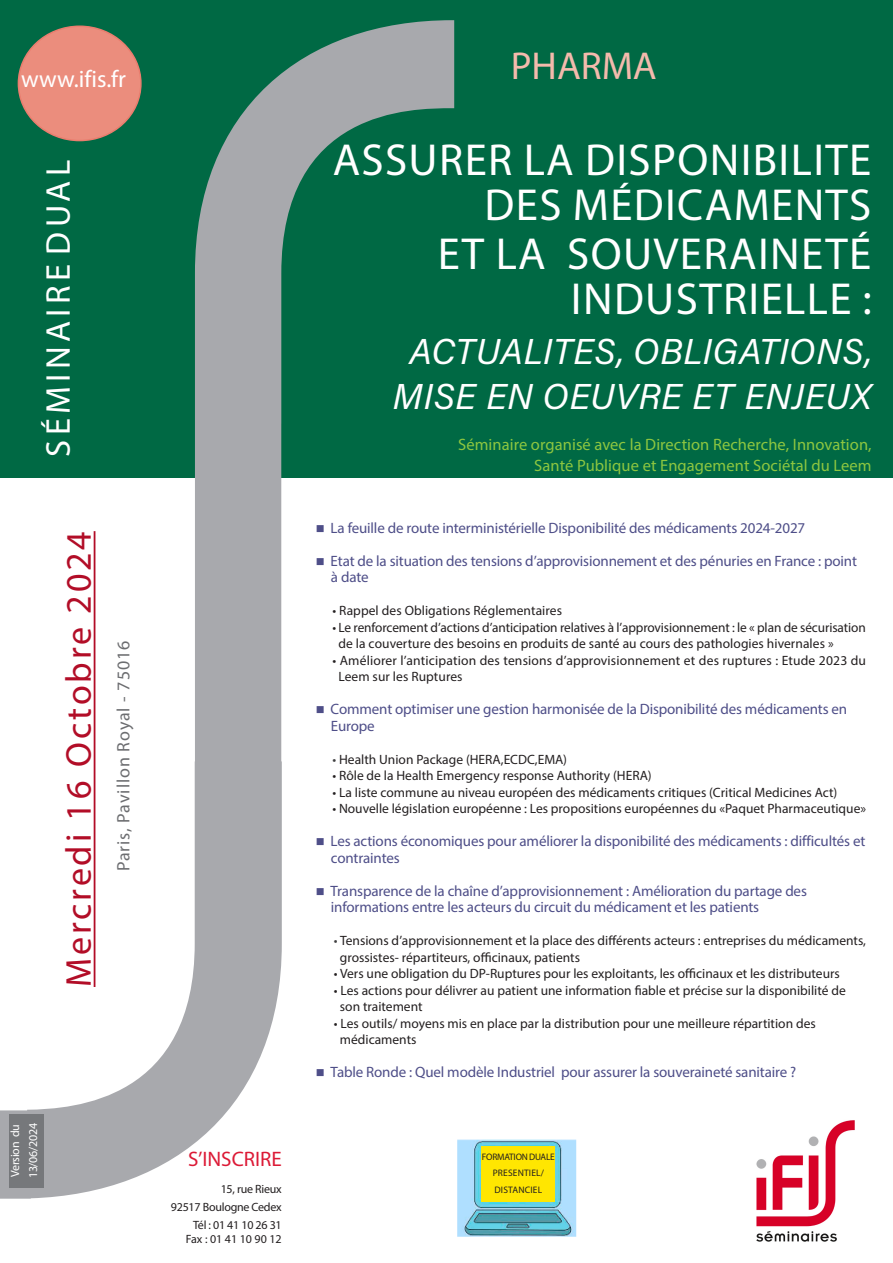
<style>
.page{position:relative;width:893px;height:1263px;background:#fff}
.page>*{position:absolute;margin:0;border:0;box-sizing:border-box;transform-origin:0 0}
.Thème{font:45px/45px "Myriad Pro";letter-spacing:.03em;color:#fff;text-align:right}
.Adresse{font:39px "Myriad Pro";color:#f4baac}
.Thème-2{font:36px/45px "Acumin Variable Concept";letter-spacing:.02em;color:#fff;text-align:center}
.Chapeau{font:36px "Myriad Pro";letter-spacing:.08em;color:#b20d27}
.Seminaire{font:34.5px "Myriad Pro";letter-spacing:.125em;color:#fff}
.Adresse-2{font:24px "Myriad Pro";color:#fff}
.t1{font:21px "Myriad Pro";color:#dc1a36}
.Chapeau-2{font:18px "Myriad Pro";letter-spacing:.05em;color:#6c6d70}
.Thème-3{font:16.5px "Myriad Pro";letter-spacing:.005em;color:#8dc640}
.t2{font:15px/16.5px "Myriad Pro";letter-spacing:-.01em;color:#4e4e88}
.Texte_courant{font:13.5px/16.5px "Myriad Pro";color:#231f20}
.t3{font:12px "Myriad Pro";letter-spacing:-.02em;color:#231f20}
.t4{font:12px "Myriad Pro";letter-spacing:-.02em;color:#fff}
.t5{font:12px "Myriad Pro";color:#231f20}
.Texte_courant-2{font:9.45px/16.5px "Myriad Pro";letter-spacing:.02em;color:#231f20}
.Texte_courant-3{font:9.45px "Myriad Pro";letter-spacing:-.02em;color:#231f20}
.s1{color:#3e3e3f}
</style>
<div class="page">
<div style="left:0;top:0;width:893px;height:477px;background:#006944"></div>
<svg style="left:0;top:20px;width:454px;height:1179px"></svg>
<hr style="left:94px;top:531px;width:1px;height:456px;background:#b20d27">
<img style="left:756px;top:1120px;width:99px;height:122px">
<div style="left:18px;top:26px;width:123px;height:115px;background:#eb8d7d;border-radius:50%"></div>
<div style="left:18px;top:26px;width:124px;height:115px;border:2px solid #ea7d6e;border-radius:50%"></div>
<div style="left:9px;top:1114px;width:34px;height:73px;background:#76787b"></div>
<img style="left:457px;top:1139px;width:120px;height:98px">
<div style="left:482px;top:1146px;width:73px;height:55px;background:#ffe601"></div>
<svg style="left:317px;top:525px;width:7px;height:7px"></svg>
<svg style="left:317px;top:558px;width:7px;height:7px"></svg>
<svg style="left:317px;top:706px;width:7px;height:7px"></svg>
<svg style="left:317px;top:838px;width:7px;height:7px"></svg>
<svg style="left:317px;top:888px;width:7px;height:7px"></svg>
<svg style="left:317px;top:1069px;width:7px;height:7px"></svg>
<p class="Adresse-2" style="left:21px;top:64px;width:106px">www.ifis.fr</p>
<p class="Seminaire" style="left:37px;top:457px;width:298px;rotate:-90deg">SÉMINAIRE DUAL</p>
<p class="Chapeau" style="left:57px;top:987px;width:457px;rotate:-90deg">Mercredi 16 Octobre 2024</p>
<p class="Chapeau-2" style="left:112px;top:871px;width:232px;rotate:-90deg">Paris, Pavillon Royal - 75016</p>
<p class="t4" style="left:8px;top:1177px;width:55px;rotate:-90deg">Version du</p>
<p class="t4" style="left:26px;top:1178px;width:57px;rotate:-90deg">13/06/2024</p>
<p class="t1" style="left:188px;top:1146px;width:95px">S’INSCRIRE</p>
<p class="t3" style="left:221px;top:1181px;width:63px">15, rue Rieux</p>
<p class="t3" style="left:171px;top:1199px;width:112px">92517 Boulogne Cedex</p>
<p class="t3" style="left:193px;top:1217px;width:90px">Tél : 01 41 10 26 31</p>
<p class="t5" style="left:186px;top:1232px;width:97px">Fax : 01 41 10 90 12</p>
<p class="Adresse" style="left:511px;top:42px;width:147px">PHARMA</p>
<p class="Thème" style="left:333px;top:137px;width:540px">ASSURER LA DISPONIBILITE<br>DES MÉDICAMENTS</p>
<p class="Thème" style="left:438px;top:231px;width:435px">ET LA SOUVERAINETÉ<br>INDUSTRIELLE :</p>
<p class="Thème-2" style="left:393px;top:327px;width:481px">ACTUALITES, OBLIGATIONS,<br>MISE EN OEUVRE ET ENJEUX</p>
<p class="Thème-3" style="left:458px;top:434px;width:415px">Séminaire organisé avec la Direction Recherche, Innovation,</p>
<p class="Thème-3" style="left:534px;top:455px;width:339px">Santé Publique et Engagement Sociétal du Leem</p>
<p class="t2" style="left:331px;top:519px;width:476px">La feuille de route interministérielle Disponibilité des médicaments 2024-2027</p>
<p class="t2" style="left:331px;top:552px;width:528px">Etat de la situation des tensions d’approvisionnement et des pénuries en France : point à date</p>
<p class="Texte_courant" style="left:332px;top:602px;width:231px">• Rappel des Obligations Réglementaires</p>
<p class="Texte_courant" style="left:338px;top:619px;width:529px;text-indent:-6px">• Le renforcement d’actions d’anticipation relatives à l’approvisionnement : le « plan de sécurisation de la couverture des besoins en produits de santé au cours des pathologies hivernales »</p>
<p class="Texte_courant" style="left:338px;top:652px;width:529px;text-indent:-6px">• Améliorer l’anticipation des tensions d’approvisionnement et des ruptures : Etude 2023 du<br>Leem sur les Ruptures</p>
<p class="t2" style="left:331px;top:700px;width:518px">Comment optimiser une gestion harmonisée de la Disponibilité des médicaments en<br>Europe</p>
<p class="Texte_courant" style="left:332px;top:751px;width:236px"><span class="s1">•</span> Health Union Package (HERA,ECDC,EMA)</p>
<p class="Texte_courant" style="left:332px;top:767px;width:321px">• Rôle de la Health Emergency response Authority (HERA)</p>
<p class="Texte_courant" style="left:332px;top:784px;width:506px">• La liste commune au niveau européen des médicaments critiques (Critical Medicines Act)</p>
<p class="Texte_courant" style="left:332px;top:800px;width:535px">• Nouvelle législation européenne : Les propositions européennes du «Paquet Pharmaceutique»</p>
<p class="t2" style="left:331px;top:832px;width:536px">Les actions économiques pour améliorer la disponibilité des médicaments : difficultés et contraintes</p>
<p class="t2" style="left:331px;top:882px;width:478px">Transparence de la chaîne d’approvisionnement : Amélioration du partage des informations entre les acteurs du circuit du médicament et les patients</p>
<p class="Texte_courant" style="left:340px;top:932px;width:528px;text-indent:-6px"><span class="s1">•</span> Tensions d’approvisionnement et la place des différents acteurs : entreprises du médicaments, grossistes- répartiteurs, officinaux, patients</p>
<p class="Texte_courant" style="left:334px;top:965px;width:507px">• Vers une obligation du DP-Ruptures pour les exploitants, les officinaux et les distributeurs</p>
<p class="Texte_courant" style="left:340px;top:982px;width:507px;text-indent:-6px">• Les actions pour délivrer au patient une information fiable et précise sur la disponibilité de son traitement</p>
<p class="Texte_courant" style="left:340px;top:1015px;width:477px;text-indent:-6px">• Les outils/ moyens mis en place par la distribution pour une meilleure répartition des médicaments</p>
<p class="t2" style="left:331px;top:1063px;width:467px">Table Ronde : Quel modèle Industriel pour assurer la souveraineté sanitaire ?</p>
<p class="Texte_courant-3" style="left:482px;top:1151px;width:74px">FORMATION DUALE</p>
<p class="Texte_courant-2" style="left:493px;top:1164px;width:53px">PRESENTIEL/<br>DISTANCIEL</p>
</div>
